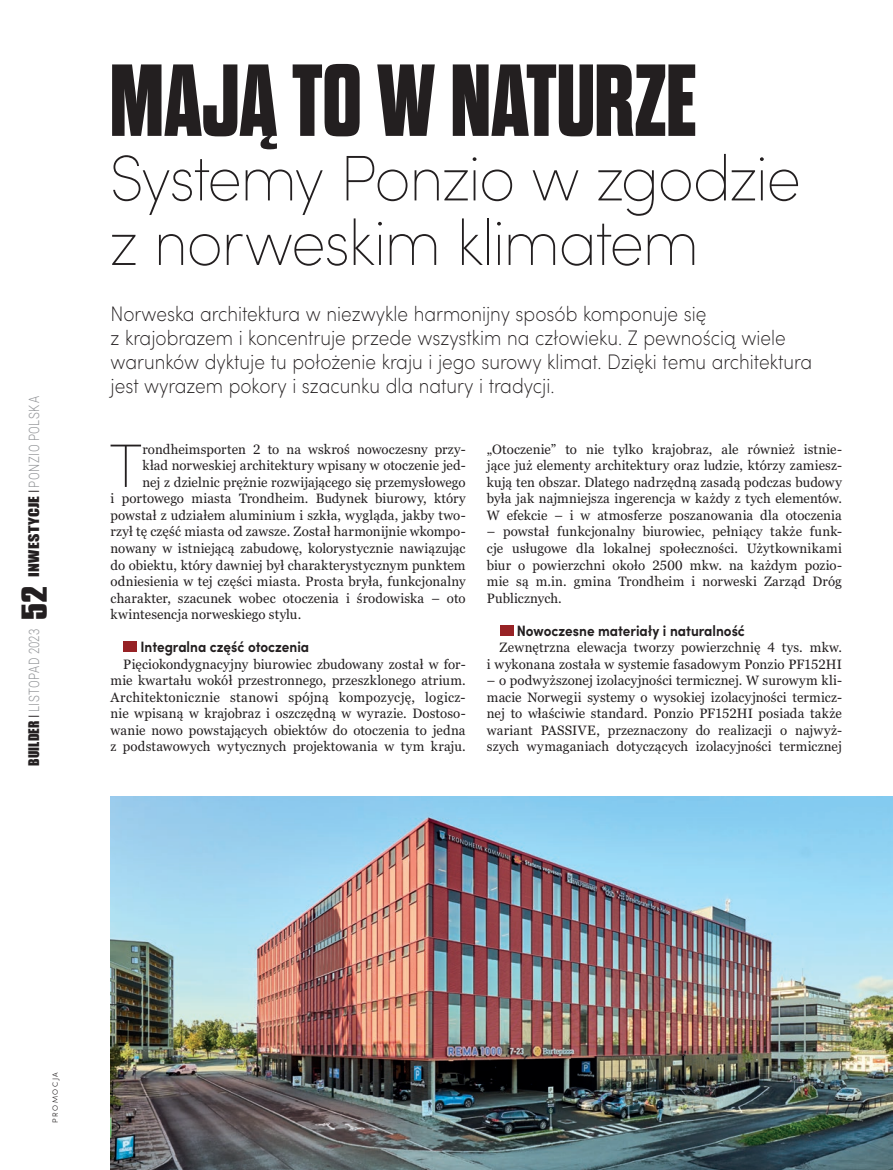
<style>
.page{position:relative;width:893px;height:1170px;background:#fff}
.page>*{position:absolute;margin:0;border:0;box-sizing:border-box;transform-origin:0 0}
.TYTUŁ_GRUBY{font:700 expanded 102px "Dharma Gothic E";color:#231f20}
.TYTUŁ_CIENKI{font:200 64.5px/64.5px "Sofia Pro";letter-spacing:-.03em;color:#231f20;scale:.95 1}
.TEKST_BUILDER_INICJA{font:200 61.35px "Sofia Pro";color:#231f20}
.LEAD{font:200 21px/24px "Sofia Pro";color:#231f20;scale:.9 1}
.ŚRÓDTYTUŁ{font:700 15px "Sofia Pro";color:#231f20;scale:.9 1}
.t1{font:300 14.25px "Roboto";letter-spacing:.045em;color:#939598;scale:.8 1}
.TEKST_BUILDER{font:13.5px/16.5px "Georgia Pro";letter-spacing:.01em;color:#231f20;text-align:justify}
.TEKST_BUILDER_INICJA-2{font:13.5px "Georgia Pro";letter-spacing:.01em;color:#231f20}
.PROMOCJA{font:300 7.5px "Sofia Pro";letter-spacing:.21em;color:#231f20}
.s1{font-family:"Impact";font-weight:400;font-size:13.5px;color:#231f20}
.s2{font-family:"Swis 721 Lt PL";font-weight:400;font-size:13.5px;color:#231f20}
.s3{font-family:"Compacta PL";font-weight:700;font-size:30px;color:#231f20}
</style>
<div class="page">
<div style="left:123px;top:641px;width:14px;height:11px;background:#972225"></div>
<div style="left:500px;top:625px;width:13px;height:10px;background:#972225"></div>
<img style="left:111px;top:796px;width:782px;height:373px">
<p class="t1" style="left:24px;top:577px;width:227px;rotate:-90deg"><span class="s1">INWESTYCJE</span><span class="s2">I</span> PONZIO POLSKA</p>
<p class="t1" style="left:24px;top:765px;width:226px;rotate:-90deg"><span class="s1">BUILDER</span> <span class="s2">I</span> LISTOPAD 2023 <span class="s3">52</span></p>
<p class="TYTUŁ_GRUBY" style="left:110px;top:48px;width:588px">MAJĄ TO W NATURZE</p>
<p class="TYTUŁ_CIENKI" style="left:110px;top:142px;width:729px">Systemy Ponzio w zgodzie z norweskim klimatem</p>
<p class="LEAD" style="left:111px;top:300px;width:781px">Norweska architektura w niezwykle harmonijny sposób komponuje się<br>z krajobrazem i koncentruje przede wszystkim na człowieku. Z pewnością wiele warunków dyktuje tu położenie kraju i jego surowy klimat. Dzięki temu architektura jest wyrazem pokory i szacunku dla natury i tradycji.</p>
<p class="TEKST_BUILDER_INICJA" style="left:109px;top:421px;width:35px">T</p>
<p class="TEKST_BUILDER_INICJA-2" style="left:142px;top:441px;width:325px">rondheimsporten 2 to na wskroś nowoczesny przy-</p>
<p class="TEKST_BUILDER_INICJA-2" style="left:142px;top:458px;width:325px">kład norweskiej architektury wpisany w otoczenie jed-</p>
<p class="TEKST_BUILDER_INICJA-2" style="left:142px;top:474px;width:325px">nej z dzielnic prężnie rozwijającego się przemysłowego</p>
<p class="TEKST_BUILDER_INICJA-2" style="left:111px;top:491px;width:357px">i portowego miasta Trondheim. Budynek biurowy, który</p>
<p class="TEKST_BUILDER_INICJA-2" style="left:111px;top:507px;width:357px">powstał z udziałem aluminium i szkła, wygląda, jakby two-</p>
<p class="TEKST_BUILDER_INICJA-2" style="left:111px;top:524px;width:357px">rzył tę część miasta od zawsze. Został harmonijnie wkompo-</p>
<p class="TEKST_BUILDER_INICJA-2" style="left:111px;top:540px;width:357px">nowany w istniejącą zabudowę, kolorystycznie nawiązując</p>
<p class="TEKST_BUILDER_INICJA-2" style="left:111px;top:557px;width:357px">do obiektu, który dawniej był charakterystycznym punktem</p>
<p class="TEKST_BUILDER_INICJA-2" style="left:111px;top:573px;width:357px">odniesienia w tej części miasta. Prosta bryła, funkcjonalny</p>
<p class="TEKST_BUILDER_INICJA-2" style="left:111px;top:590px;width:357px">charakter, szacunek wobec otoczenia i środowiska – oto</p>
<p class="TEKST_BUILDER_INICJA-2" style="left:111px;top:606px;width:192px">kwintesencja norweskiego stylu.</p>
<p class="ŚRÓDTYTUŁ" style="left:141px;top:635px;width:189px">Integralna część otoczenia</p>
<p class="TEKST_BUILDER" style="left:111px;top:656px;width:357px;text-indent:13px">Pięciokondygnacyjny biurowiec zbudowany został w for&shy;mie kwartału wokół przestronnego, przeszklonego atrium.<br>Architektonicznie stanowi spójną kompozycję, logicz&shy;nie wpisaną w krajobraz i oszczędną w wyrazie. Dostoso&shy;wanie nowo powstających obiektów do otoczenia to jedna z podstawowych wytycznych projektowania w tym kraju.</p>
<p class="TEKST_BUILDER" style="left:487px;top:441px;width:357px">„Otoczenie” to nie tylko krajobraz, ale również istnie&shy;jące już elementy architektury oraz ludzie, którzy zamiesz&shy;kują ten obszar. Dlatego nadrzędną zasadą podczas budowy była jak najmniejsza ingerencja w każdy z tych elementów.<br>W efekcie – i w atmosferze poszanowania dla otoczenia</p>
<p class="TEKST_BUILDER" style="left:487px;top:524px;width:357px">– powstał funkcjonalny biurowiec, pełniący także funk&shy;cje usługowe dla lokalnej społeczności. Użytkownikami biur o powierzchni około 2500 mkw. na każdym pozio&shy;mie są m.in. gmina Trondheim i norweski Zarząd Dróg Publicznych.</p>
<p class="ŚRÓDTYTUŁ" style="left:517px;top:618px;width:255px">Nowoczesne materiały i naturalność</p>
<p class="TEKST_BUILDER" style="left:487px;top:639px;width:357px;text-align:right">Zewnętrzna elewacja tworzy powierzchnię 4 tys. mkw.<br>i wykonana została w systemie fasadowym Ponzio PF152HI</p>
<p class="TEKST_BUILDER" style="left:487px;top:672px;width:357px">– o podwyższonej izolacyjności termicznej. W surowym kli&shy;macie Norwegii systemy o wysokiej izolacyjności termicz&shy;nej to właściwie standard. Ponzio PF152HI posiada także wariant PASSIVE, przeznaczony do realizacji o najwyż&shy;szych wymaganiach dotyczących izolacyjności termicznej</p>
<p class="PROMOCJA" style="left:50px;top:1122px;width:53px;rotate:-90deg">PROMOCJA</p>
</div>
